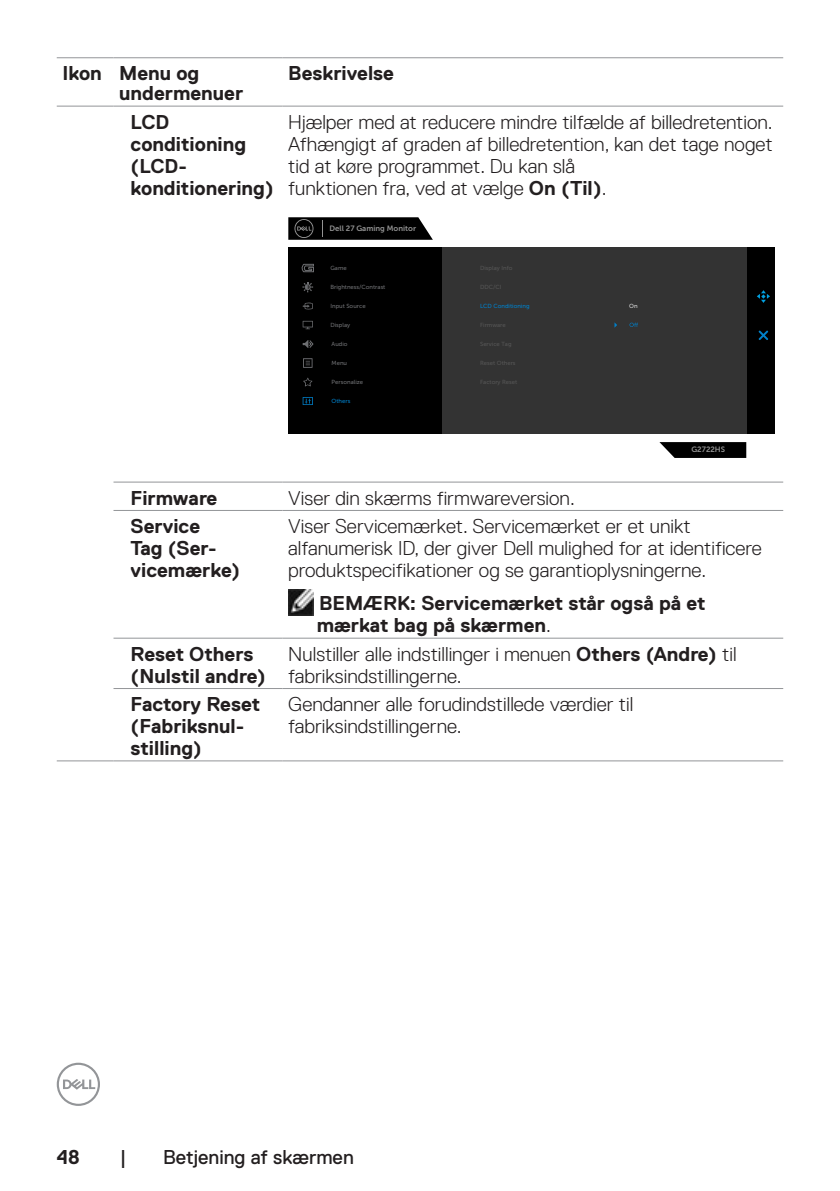
<style>
.page{position:relative;width:840px;height:1191px;background:#fff}
.page>*{position:absolute;margin:0;border:0;box-sizing:border-box;transform-origin:0 0}
.Table_Paragraph{font:300 20px/22px "Dell Replica";color:#231f20}
.Table_Paragraph-Inde{font:700 20px/22px "Dell Replica";color:#231f20}
.Table_Paragraph-2{font:700 20px/22px "Dell Replica";color:#231f20}
.Table_Head{font:700 20px/20px "Dell Replica";color:#231f20}
.t1{font:20px "Dell Replica";color:#231f20}
.t2{font:7.8px "Museo Sans For Dell 700";color:#939393}
.t3{font:6px "Museo Sans For Dell 500";color:#6d6e71}
.t4{font:6px "Museo Sans For Dell 500";color:#555}
.t5{font:6px "Museo Sans For Dell 500";color:#007fc8}
.t6{font:6px "Museo Sans For Dell 500";color:#d9d9d9}
.s1{font-weight:700}
.s2{font-weight:300}
</style>
<div class="page">
<svg style="left:57px;top:1062px;width:43px;height:44px"></svg>
<hr style="left:57px;top:106px;width:56px;height:1px;background:#939598">
<hr style="left:113px;top:106px;width:169px;height:1px;background:#939598">
<hr style="left:282px;top:106px;width:500px;height:1px;background:#939598">
<hr style="left:57px;top:760px;width:56px;height:1px;background:#939598">
<hr style="left:113px;top:760px;width:169px;height:1px;background:#939598">
<hr style="left:282px;top:760px;width:500px;height:1px;background:#939598">
<hr style="left:57px;top:57px;width:56px;height:1px;background:#939598">
<hr style="left:113px;top:57px;width:169px;height:1px;background:#939598">
<hr style="left:282px;top:57px;width:500px;height:1px;background:#939598">
<hr style="left:113px;top:482px;width:169px;height:1px;background:#939598">
<hr style="left:282px;top:482px;width:500px;height:1px;background:#939598">
<hr style="left:113px;top:510px;width:169px;height:1px;background:#939598">
<hr style="left:282px;top:510px;width:500px;height:1px;background:#939598">
<hr style="left:113px;top:638px;width:169px;height:1px;background:#939598">
<hr style="left:282px;top:638px;width:500px;height:1px;background:#939598">
<hr style="left:113px;top:688px;width:169px;height:1px;background:#939598">
<hr style="left:282px;top:688px;width:500px;height:1px;background:#939598">
<div style="left:288px;top:247px;width:154px;height:187px;background:#000"></div>
<div style="left:442px;top:247px;width:305px;height:187px;background:#333"></div>
<div style="left:747px;top:247px;width:27px;height:187px;background:#000"></div>
<svg style="left:659px;top:442px;width:86px;height:16px"></svg>
<svg style="left:288px;top:217px;width:144px;height:23px;background:#151515"></svg>
<svg style="left:303px;top:358px;width:9px;height:10px"></svg>
<svg style="left:303px;top:377px;width:9px;height:9px"></svg>
<svg style="left:302px;top:397px;width:11px;height:8px"></svg>
<svg style="left:302px;top:282px;width:11px;height:10px"></svg>
<svg style="left:302px;top:321px;width:11px;height:8px"></svg>
<svg style="left:302px;top:302px;width:11px;height:7px"></svg>
<svg style="left:629px;top:323px;width:8px;height:4px"></svg>
<svg style="left:302px;top:340px;width:12px;height:8px"></svg>
<svg style="left:757px;top:290px;width:12px;height:13px"></svg>
<svg style="left:758px;top:330px;width:9px;height:10px"></svg>
<svg style="left:301px;top:263px;width:13px;height:10px"></svg>
<img style="left:288px;top:590px;width:25px;height:25px">
<p class="Table_Head" style="left:62px;top:64px;width:41px">Ikon</p>
<p class="Table_Head" style="left:119px;top:64px;width:125px">Menu og undermenuer</p>
<p class="Table_Head" style="left:288px;top:64px;width:107px">Beskrivelse</p>
<p class="Table_Paragraph-Inde" style="left:130px;top:111px;width:145px">LCD conditioning (LCD&shy;konditionering)</p>
<p class="Table_Paragraph" style="left:288px;top:111px;width:485px;text-align:justify">Hjælper med at reducere mindre tilfælde af billedretention.<br>Afhængigt af graden af billedretention, kan det tage noget tid at køre programmet. Du kan slå</p>
<p class="Table_Paragraph" style="left:288px;top:177px;width:319px">funktionen fra, ved at vælge <span class="s1">On (Til)</span>.</p>
<p class="t2" style="left:329px;top:224px;width:88px">Dell 27 Gaming Monitor</p>
<p class="t3" style="left:330px;top:264px;width:18px">Game</p>
<p class="t3" style="left:330px;top:283px;width:57px">Brightness/Contrast</p>
<p class="t3" style="left:330px;top:302px;width:37px">Input Source</p>
<p class="t3" style="left:331px;top:340px;width:17px">Audio</p>
<p class="t3" style="left:330px;top:321px;width:21px">Display</p>
<p class="t3" style="left:331px;top:359px;width:17px">Menu</p>
<p class="t3" style="left:331px;top:378px;width:33px">Personalize</p>
<p class="t5" style="left:331px;top:397px;width:20px">Others</p>
<p class="t4" style="left:480px;top:264px;width:34px">Display Info</p>
<p class="t5" style="left:480px;top:302px;width:51px">LCD Conditioning</p>
<p class="t6" style="left:629px;top:302px;width:10px">On</p>
<p class="t4" style="left:480px;top:359px;width:37px">Reset Others</p>
<p class="t2" style="left:691px;top:445px;width:35px">G2722HS</p>
<p class="Table_Paragraph-Inde" style="left:130px;top:487px;width:88px">Firmware</p>
<p class="Table_Paragraph" style="left:288px;top:487px;width:288px">Viser din skærms firmwareversion.</p>
<p class="Table_Paragraph-Inde" style="left:130px;top:515px;width:111px">Service<br>Tag (Ser&shy;vicemærke)</p>
<p class="Table_Paragraph" style="left:288px;top:515px;width:475px">Viser Servicemærket. Servicemærket er et unikt alfanumerisk ID, der giver Dell mulighed for at identificere produktspecifikationer og se garantioplysningerne.</p>
<p class="Table_Paragraph-2" style="left:316px;top:592px;width:390px">BEMÆRK: Servicemærket står også på et mærkat bag på skærmen<span class="s2">.</span></p>
<p class="Table_Paragraph-Inde" style="left:130px;top:643px;width:136px">Reset Others (Nulstil andre)</p>
<p class="Table_Paragraph" style="left:288px;top:643px;width:449px">Nulstiller alle indstillinger i menuen <span class="s1">Others (Andre)</span> til fabriksindstillingerne.</p>
<p class="Table_Paragraph-2" style="left:130px;top:693px;width:131px">Factory Reset (Fabriksnul&shy;stilling)</p>
<p class="Table_Paragraph" style="left:288px;top:693px;width:346px">Gendanner alle forudindstillede værdier til fabriksindstillingerne.</p>
<p class="Table_Paragraph-2" style="left:57px;top:1146px;width:25px">48</p>
<p class="t1" style="left:120px;top:1146px;width:8px">|</p>
<p class="t1" style="left:163px;top:1146px;width:192px">Betjening af skærmen</p>
</div>
